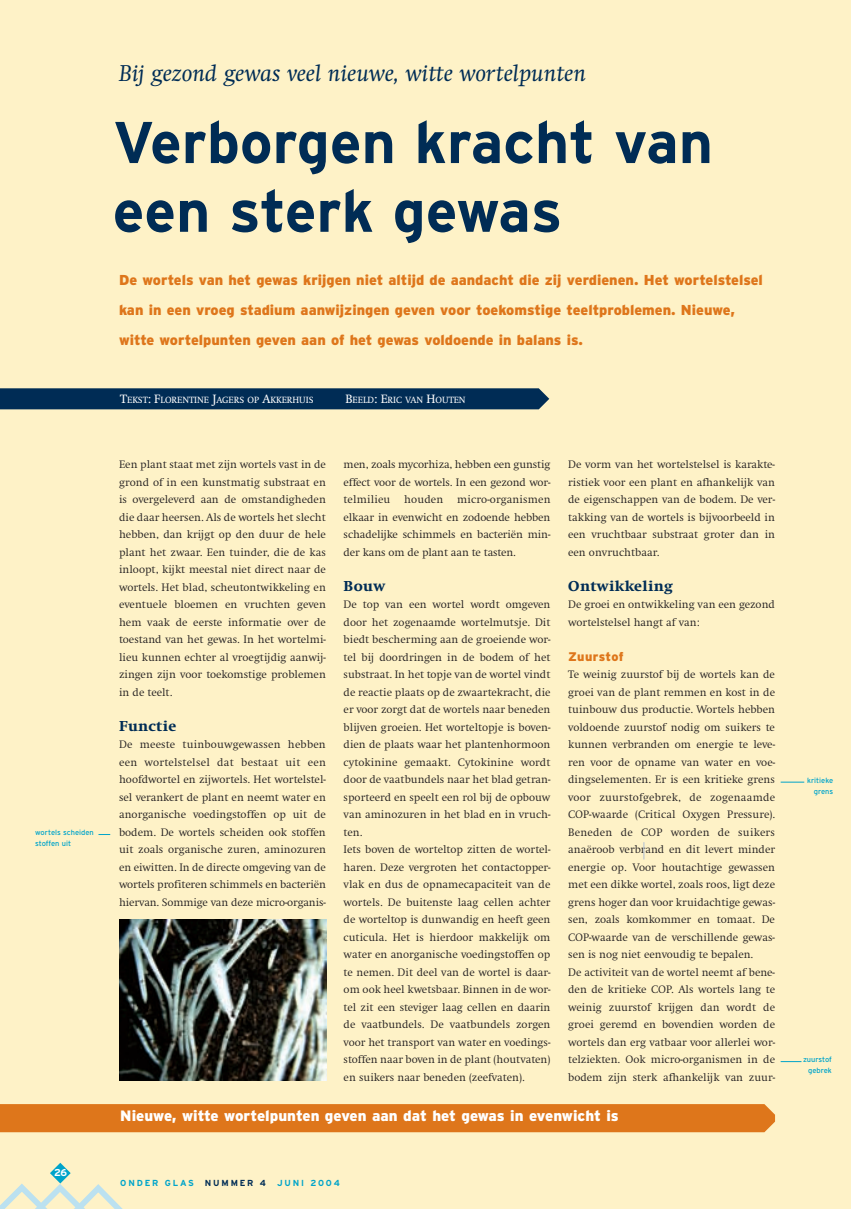
<style>
.page{position:relative;width:851px;height:1209px;background:#fff}
.page>*{position:absolute;margin:0;border:0;box-sizing:border-box;transform-origin:0 0}
.t1{font:700 58.75px/68.8px "Interstate";color:#002c55}
.t2{font:italic 23.75px "Swift";color:#002c55}
.t3{font:900 15px "Interstate";color:#fff}
.t4{font:800 15px "Swift";letter-spacing:.025em;color:#002c55}
.t5{font:900 14.38px/30px "Interstate";color:#de761b}
.t6{font:900 12.5px "Interstate";letter-spacing:.02em;color:#de761b}
.t7{font:300 11.25px/17.5px "Swift";color:#231f20;text-align:justify}
.t8{font:700 10px "Interstate";color:#fff}
.t9{font:9.38px "Swift";color:#fff}
.t10{font:700 8.75px "Interstate";letter-spacing:.205em;color:#00a4ca}
.t11{font:700 8.75px "Interstate";letter-spacing:.205em;color:#002c55}
.t12{font:7.5px/11.2px "Interstate";color:#00a4ca;text-align:right}
.s1{font-size:12.5px}
</style>
<div class="page">
<div style="left:0;top:0;width:850px;height:1209px;background:#fef2c7"></div>
<svg style="left:0;top:1163px;width:123px;height:46px"></svg>
<img style="left:119px;top:919px;width:207px;height:161px">
<div style="left:0;top:388px;width:549px;height:21px;background:#002c55"></div>
<div style="left:0;top:1104px;width:775px;height:28px;background:#de761b"></div>
<svg style="left:643px;top:842px;width:1px;height:17px"></svg>
<svg style="left:98px;top:834px;width:12px;height:1px"></svg>
<svg style="left:780px;top:782px;width:24px;height:1px"></svg>
<svg style="left:780px;top:1061px;width:21px;height:1px"></svg>
<h2 class="t2" style="left:119px;top:64px;width:468px">Bij gezond gewas veel nieuwe, witte wortelpunten</h2>
<h1 class="t1" style="left:113px;top:113px;width:601px">Verborgen kracht van een sterk gewas</h1>
<p class="t5" style="left:119px;top:266px;width:645px">De wortels van het gewas krijgen niet altijd de aandacht die zij verdienen. Het wortelstelsel kan in een vroeg stadium aanwijzingen geven voor toekomstige teeltproblemen. Nieuwe, witte wortelpunten geven aan of het gewas voldoende in balans is.</p>
<p class="t9" style="left:120px;top:396px;width:195px"><span class="s1">T</span>EKST<span class="s1">: F</span>LORENTINE <span class="s1">J</span>AGERS OP <span class="s1">A</span>KKERHUIS</p>
<p class="t9" style="left:345px;top:396px;width:122px"><span class="s1">B</span>EELD<span class="s1">: E</span>RIC VAN <span class="s1">H</span>OUTEN</p>
<p class="t12" style="left:35px;top:827px;width:60px;text-align:left">wortels scheiden stoffen uit</p>
<p class="t8" style="left:54px;top:1169px;width:15px">26</p>
<p class="t7" style="left:119px;top:457px;width:208px">Een plant staat met zijn wortels vast in de grond of in een kunstmatig substraat en is overgeleverd aan de omstandigheden die daar heersen. Als de wortels het slecht hebben, dan krijgt op den duur de hele plant het zwaar. Een tuinder, die de kas inloopt, kijkt meestal niet direct naar de wortels. Het blad, scheutontwikkeling en eventuele bloemen en vruchten geven hem vaak de eerste informatie over de toestand van het gewas. In het wortelmi&shy;lieu kunnen echter al vroegtijdig aanwij&shy;zingen zijn voor toekomstige problemen in de teelt.</p>
<h3 class="t4" style="left:119px;top:720px;width:59px">Functie</h3>
<p class="t7" style="left:119px;top:737px;width:208px">De meeste tuinbouwgewassen hebben een wortelstelsel dat bestaat uit een hoofdwortel en zijwortels. Het wortelstel&shy;sel verankert de plant en neemt water en anorganische voedingstoffen op uit de bodem. De wortels scheiden ook stoffen uit zoals organische zuren, aminozuren en eiwitten. In de directe omgeving van de wortels profiteren schimmels en bacteriën hiervan. Sommige van deze micro-organis-</p>
<p class="t7" style="left:343px;top:457px;width:208px">men, zoals mycorhiza, hebben een gunstig effect voor de wortels. In een gezond wor&shy;telmilieu houden micro-organismen elkaar in evenwicht en zodoende hebben schadelijke schimmels en bacteriën min&shy;der kans om de plant aan te tasten.</p>
<h3 class="t4" style="left:343px;top:580px;width:43px">Bouw</h3>
<p class="t7" style="left:343px;top:597px;width:208px;text-align:left">De top van een wortel wordt omgeven door het zogenaamde wortelmutsje. Dit biedt bescherming aan de groeiende wor&shy;tel bij doordringen in de bodem of het substraat. In het topje van de wortel vindt de reactie plaats op de zwaartekracht, die er voor zorgt dat de wortels naar beneden blijven groeien. Het worteltopje is boven&shy;dien de plaats waar het plantenhormoon cytokinine gemaakt. Cytokinine wordt door de vaatbundels naar het blad getran&shy;sporteerd en speelt een rol bij de opbouw van aminozuren in het blad en in vruch&shy;ten.<br>Iets boven de worteltop zitten de wortel&shy;haren. Deze vergroten het contactopper&shy;vlak en dus de opnamecapaciteit van de wortels. De buitenste laag cellen achter de worteltop is dunwandig en heeft geen cuticula. Het is hierdoor makkelijk om water en anorganische voedingstoffen op te nemen. Dit deel van de wortel is daar&shy;om ook heel kwetsbaar. Binnen in de wor&shy;tel zit een steviger laag cellen en daarin de vaatbundels. De vaatbundels zorgen voor het transport van water en voedings&shy;stoffen naar boven in de plant (houtvaten) en suikers naar beneden (zeefvaten).</p>
<p class="t7" style="left:568px;top:457px;width:208px">De vorm van het wortelstelsel is karakte&shy;ristiek voor een plant en afhankelijk van de eigenschappen van de bodem. De ver&shy;takking van de wortels is bijvoorbeeld in een vruchtbaar substraat groter dan in een onvruchtbaar.</p>
<h3 class="t4" style="left:568px;top:580px;width:106px">Ontwikkeling</h3>
<p class="t7" style="left:568px;top:597px;width:208px">De groei en ontwikkeling van een gezond wortelstelsel hangt af van:</p>
<p class="t6" style="left:568px;top:652px;width:57px">Zuurstof</p>
<p class="t7" style="left:568px;top:667px;width:208px;text-align:left">Te weinig zuurstof bij de wortels kan de groei van de plant remmen en kost in de tuinbouw dus productie. Wortels hebben voldoende zuurstof nodig om suikers te kunnen verbranden om energie te leve&shy;ren voor de opname van water en voe&shy;dingselementen. Er is een kritieke grens voor zuurstofgebrek, de zogenaamde COP-waarde (Critical Oxygen Pressure).<br>Beneden de COP worden de suikers anaëroob verbrand en dit levert minder energie op. Voor houtachtige gewassen met een dikke wortel, zoals roos, ligt deze grens hoger dan voor kruidachtige gewas&shy;sen, zoals komkommer en tomaat. De COP-waarde van de verschillende gewas&shy;sen is nog niet eenvoudig te bepalen.<br>De activiteit van de wortel neemt af bene&shy;den de kritieke COP. Als wortels lang te weinig zuurstof krijgen dan wordt de groei geremd en bovendien worden de wortels dan erg vatbaar voor allerlei wor&shy;telziekten. Ook micro-organismen in de bodem zijn sterk afhankelijk van zuur-</p>
<h3 class="t3" style="left:120px;top:1110px;width:500px">Nieuwe, witte wortelpunten geven aan dat het gewas in evenwicht is</h3>
<p class="t10" style="left:120px;top:1179px;width:75px">ONDER GLAS</p>
<p class="t11" style="left:205px;top:1179px;width:63px">NUMMER 4</p>
<p class="t10" style="left:277px;top:1179px;width:64px">JUNI 2004</p>
<p class="t12" style="left:807px;top:775px;width:28px">kritieke grens</p>
<p class="t12" style="left:803px;top:1055px;width:30px">zuurstof gebrek</p>
</div>
